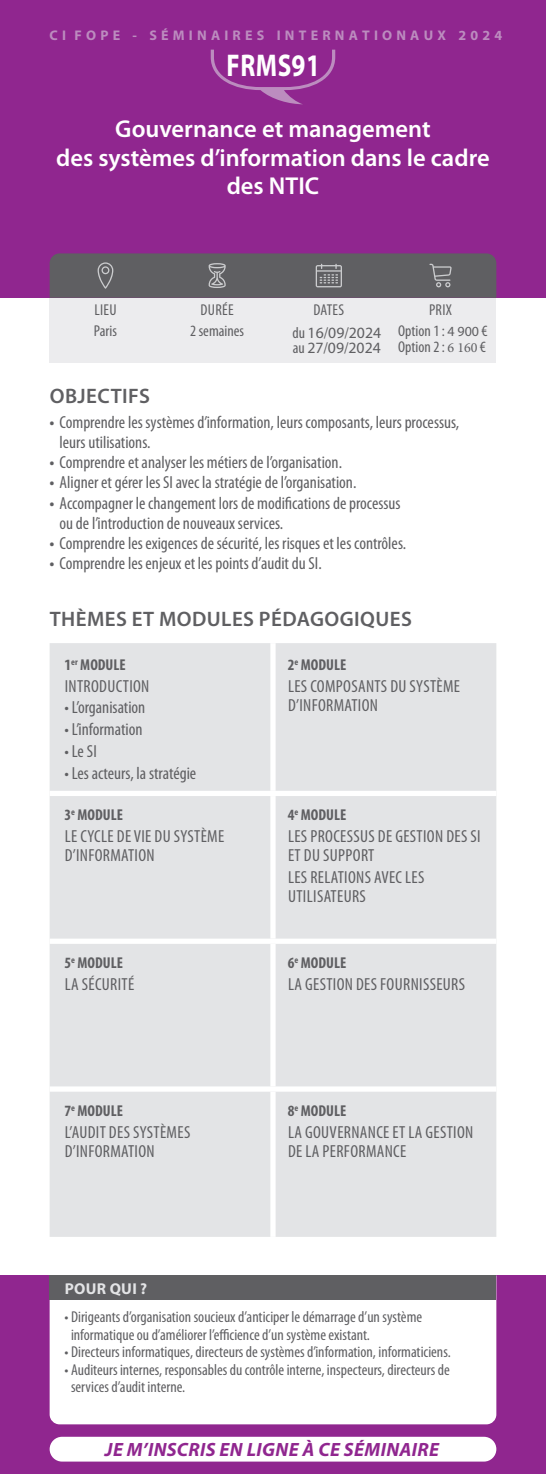
<style>
.page{position:relative;width:546px;height:1474px;background:#fff}
.page>*{position:absolute;margin:0;border:0;box-sizing:border-box;transform-origin:0 0}
.t1{font:700 31.5px "Myriad Pro";letter-spacing:.02em;color:#fff;scale:.8 1}
.t2{font:600 24.5px/28px "Myriad Pro";color:#fff;text-align:center}
.t3{font:600 21px "Myriad Pro";letter-spacing:.02em;color:#5f5f62}
.t4{font:italic 700 19.25px "Myriad Pro";letter-spacing:.02em;color:#90268f}
.t5{font:condensed 17.5px/20.1px "Myriad Pro";color:#5f5f62}
.t6{font:condensed 17.5px/19.2px "Myriad Pro";letter-spacing:.02em;color:#5f5f62}
.t7{font:condensed 15.75px/21.7px "Myriad Pro";color:#5f5f62}
.t8{font:700 condensed 15.75px "Myriad Pro";color:#5f5f62}
.t9{font:15.75px "Myriad Pro";color:#5f5f62}
.t10{font:700 15.75px "Myriad Pro";letter-spacing:.02em;color:#e3e4e6}
.t11{font:700 14px "Myriad Pro";letter-spacing:.3em;color:#bc8cbf}
.s1{font-stretch:normal}
.s2{font-stretch:condensed}
.s3{font-stretch:normal;font-size:14px}
.s4{font-family:"Minion Pro";font-stretch:normal;font-size:14px}
.s5{font-weight:700}
</style>
<div class="page">
<div style="left:0;top:1275px;width:546px;height:198px;background:#90268f"></div>
<div style="left:50px;top:298px;width:446px;height:64px;background:#ececee"></div>
<div style="left:50px;top:1300px;width:446px;height:124px;background:#fff"></div>
<div style="left:0;top:0;width:546px;height:298px;background:#90268f"></div>
<svg style="left:50px;top:253px;width:446px;height:45px;background:#636165"></svg>
<div style="left:50px;top:1275px;width:446px;height:25px;background:#5f5f62"></div>
<div style="left:50px;top:643px;width:446px;height:593px;background:#e3e4e6"></div>
<div style="left:270px;top:643px;width:5px;height:147px;background:#fff"></div>
<div style="left:50px;top:790px;width:223px;height:6px;background:#fff"></div>
<div style="left:273px;top:790px;width:223px;height:6px;background:#fff"></div>
<div style="left:270px;top:796px;width:5px;height:142px;background:#fff"></div>
<div style="left:50px;top:938px;width:223px;height:5px;background:#fff"></div>
<div style="left:273px;top:938px;width:223px;height:5px;background:#fff"></div>
<div style="left:270px;top:943px;width:5px;height:143px;background:#fff"></div>
<div style="left:50px;top:1086px;width:223px;height:5px;background:#fff"></div>
<div style="left:273px;top:1086px;width:223px;height:5px;background:#fff"></div>
<div style="left:270px;top:1091px;width:5px;height:145px;background:#fff"></div>
<svg style="left:211px;top:50px;width:124px;height:54px"></svg>
<div style="left:50px;top:1436px;width:446px;height:25px;background:#fff;border-radius:12px"></div>
<p class="t11" style="left:50px;top:26px;width:454px">CI FOPE - SÉMINAIRES INTERNATIONAUX 2024</p>
<h1 class="t1" style="left:227px;top:45px;width:118px">FRMS91</h1>
<h2 class="t2" style="left:56px;top:116px;width:435px">Gouvernance et management<br>des systèmes d’information dans le cadre des NTIC</h2>
<p class="t7" style="left:190px;top:299px;width:55px;text-align:center">DURÉE<br>2 semaines</p>
<p class="t7" style="left:94px;top:299px;width:24px">LIEU<br>Paris</p>
<p class="t7" style="left:292px;top:298px;width:90px;line-height:23.1px;text-indent:21px">DATES<br>du <span class="s1">16</span>/<span class="s1">09</span>/<span class="s1">2024</span></p>
<p class="t9" style="left:293px;top:338px;width:89px"><span class="s2">au</span> 27<span class="s2">/</span>09<span class="s2">/</span>2024</p>
<p class="t7" style="left:398px;top:299px;width:91px;text-align:center">PRIX<br>Option 1 : <span class="s3">4 900</span> €</p>
<p class="t7" style="left:398px;top:336px;width:89px">Option 2 : <span class="s4">6 160</span> €</p>
<p class="t3" style="left:50px;top:384px;width:102px">OBJECTIFS</p>
<p class="t5" style="left:60px;top:412px;width:401px;text-indent:-10px"><span class="s5">•</span> Comprendre les systèmes d’information, leurs composants, leurs processus, leurs utilisations.</p>
<p class="t5" style="left:50px;top:453px;width:294px"><span class="s5">•</span> Comprendre et analyser les métiers de l’organisation.</p>
<p class="t5" style="left:50px;top:473px;width:308px"><span class="s5">•</span> Aligner et gérer les SI avec la stratégie de l’organisation.</p>
<p class="t5" style="left:60px;top:493px;width:342px;text-indent:-10px"><span class="s5">•</span> Accompagner le changement lors de modifications de processus ou de l’introduction de nouveaux services.</p>
<p class="t5" style="left:50px;top:533px;width:358px"><span class="s5">•</span> Comprendre les exigences de sécurité, les risques et les contrôles.</p>
<p class="t5" style="left:50px;top:553px;width:273px"><span class="s5">•</span> Comprendre les enjeux et les points d’audit du SI.</p>
<p class="t3" style="left:50px;top:607px;width:363px">THÈMES ET MODULES PÉDAGOGIQUES</p>
<p class="t8" style="left:64px;top:654px;width:63px">1<sup>er</sup> MODULE</p>
<p class="t6" style="left:65px;top:676px;width:86px">INTRODUCTION</p>
<p class="t5" style="left:64px;top:697px;width:82px">• L’organisation</p>
<p class="t5" style="left:64px;top:719px;width:79px">• L’information</p>
<p class="t5" style="left:64px;top:741px;width:34px">• Le SI</p>
<p class="t5" style="left:64px;top:763px;width:133px">• Les acteurs, la stratégie</p>
<p class="t8" style="left:288px;top:654px;width:60px">2<sup>e</sup> MODULE</p>
<p class="t6" style="left:288px;top:676px;width:173px">LES COMPOSANTS DU SYSTÈME<br>D’INFORMATION</p>
<p class="t8" style="left:64px;top:805px;width:60px">3<sup>e</sup> MODULE</p>
<p class="t6" style="left:65px;top:826px;width:161px">LE CYCLE DE VIE DU SYSTÈME<br>D’INFORMATION</p>
<p class="t8" style="left:64px;top:952px;width:60px">5<sup>e</sup> MODULE</p>
<p class="t6" style="left:65px;top:974px;width:71px">LA SÉCURITÉ</p>
<p class="t8" style="left:64px;top:1100px;width:60px">7<sup>e</sup> MODULE</p>
<p class="t6" style="left:65px;top:1122px;width:127px">L’AUDIT DES SYSTÈMES<br>D’INFORMATION</p>
<p class="t8" style="left:288px;top:805px;width:60px">4<sup>e</sup> MODULE</p>
<p class="t6" style="left:288px;top:826px;width:194px">LES PROCESSUS DE GESTION DES SI<br>ET DU SUPPORT</p>
<p class="t6" style="left:288px;top:867px;width:138px">LES RELATIONS AVEC LES<br>UTILISATEURS</p>
<p class="t8" style="left:288px;top:952px;width:60px">6<sup>e</sup> MODULE</p>
<p class="t6" style="left:288px;top:974px;width:178px">LA GESTION DES FOURNISSEURS</p>
<p class="t8" style="left:288px;top:1100px;width:60px">8<sup>e</sup> MODULE</p>
<p class="t6" style="left:288px;top:1122px;width:187px">LA GOUVERNANCE ET LA GESTION<br>DE LA PERFORMANCE</p>
<p class="t10" style="left:65px;top:1278px;width:84px">POUR QUI ?</p>
<p class="t7" style="left:71px;top:1308px;width:352px;line-height:17.5px;text-indent:-7px">• Dirigeants d’organisation soucieux d’anticiper le démarrage d’un système informatique ou d’améliorer l’efficience d’un système existant.</p>
<p class="t7" style="left:64px;top:1341px;width:387px">• Directeurs informatiques, directeurs de systèmes d’information, informaticiens.</p>
<p class="t7" style="left:71px;top:1360px;width:380px;line-height:17.5px;text-indent:-7px">• Auditeurs internes, responsables du contrôle interne, inspecteurs, directeurs de services d’audit interne.</p>
<p class="t4" style="left:105px;top:1437px;width:335px">JE M’INSCRIS EN LIGNE À CE SÉMINAIRE</p>
</div>
